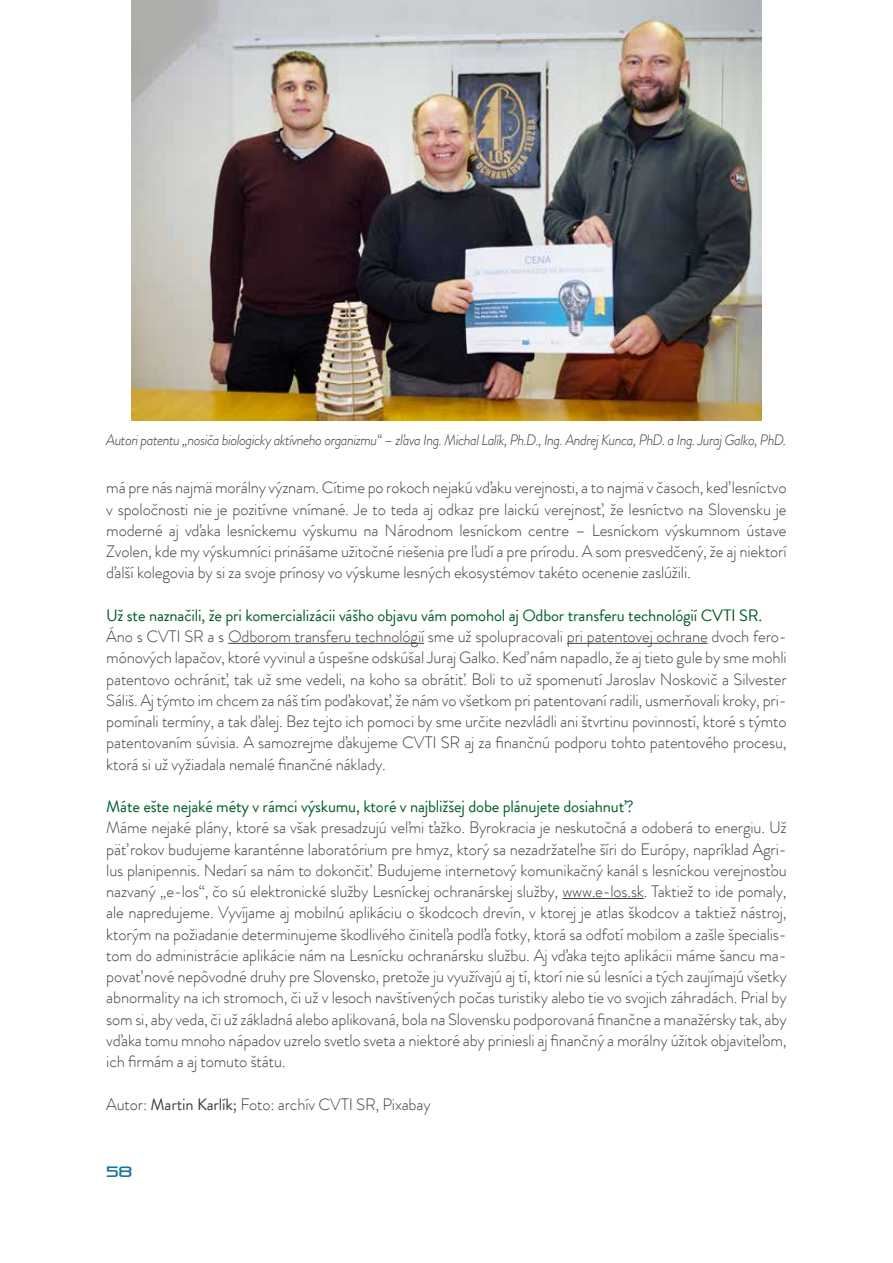
<style>
.page{position:relative;width:893px;height:1263px;background:#fff}
.page>*{position:absolute;margin:0;border:0;box-sizing:border-box;transform-origin:0 0}
.t1{font:300 16.5px/21.3px "Brandon Grotesque";letter-spacing:-.01em;color:#414042;text-align:justify}
.t2{font:16.5px "Brandon Grotesque";letter-spacing:-.01em;color:#005c28}
.t3{font:italic 300 15px "Brandon Grotesque";letter-spacing:-.035em;color:#414042}
.t4{font:15px "Pirulen";color:#1a769d}
.s1{font-weight:400}
</style>
<div class="page">
<hr style="left:228px;top:643px;width:196px;height:1px;background:#414042">
<hr style="left:567px;top:643px;width:141px;height:1px;background:#414042">
<hr style="left:562px;top:898px;width:82px;height:1px;background:#414042">
<img style="left:131px;top:0;width:631px;height:421px">
<p class="t3" style="left:106px;top:430px;width:682px">Autori patentu „nosiča biologicky aktívneho organizmu“ – zľava Ing. Michal Lalík, Ph.D., Ing. Andrej Kunca, PhD. a Ing. Juraj Galko, PhD.</p>
<p class="t1" style="left:106px;top:477px;width:682px">má pre nás najmä morálny význam. Cítime po rokoch nejakú vďaku verejnosti, a to najmä v časoch, keď lesníctvo v spoločnosti nie je pozitívne vnímané. Je to teda aj odkaz pre laickú verejnosť, že lesníctvo na Slovensku je moderné aj vďaka lesníckemu výskumu na Národnom lesníckom centre – Lesníckom výskumnom ústave Zvolen, kde my výskumníci prinášame užitočné riešenia pre ľudí a pre prírodu. A som presvedčený, že aj niektorí ďalší kolegovia by si za svoje prínosy vo výskume lesných ekosystémov takéto ocenenie zaslúžili.</p>
<p class="t2" style="left:106px;top:604px;width:657px">Už ste naznačili, že pri komercializácii vášho objavu vám pomohol aj Odbor transferu technológií CVTI SR.</p>
<p class="t1" style="left:106px;top:626px;width:682px">Áno s CVTI SR a s Odborom transferu technológií sme už spolupracovali pri patentovej ochrane dvoch fero&shy;mónových lapačov, ktoré vyvinul a úspešne odskúšal Juraj Galko. Keď nám napadlo, že aj tieto gule by sme mohli patentovo ochrániť, tak už sme vedeli, na koho sa obrátiť. Boli to už spomenutí Jaroslav Noskovič a Silvester Sáliš. Aj týmto im chcem za náš tím poďakovať, že nám vo všetkom pri patentovaní radili, usmerňovali kroky, pri&shy;pomínali termíny, a tak ďalej. Bez tejto ich pomoci by sme určite nezvládli ani štvrtinu povinností, ktoré s týmto patentovaním súvisia. A samozrejme ďakujeme CVTI SR aj za finančnú podporu tohto patentového procesu, ktorá si už vyžiadala nemalé finančné náklady.</p>
<p class="t2" style="left:106px;top:795px;width:529px">Máte ešte nejaké méty v rámci výskumu, ktoré v najbližšej dobe plánujete dosiahnuť ?</p>
<p class="t1" style="left:106px;top:817px;width:682px">Máme nejaké plány, ktoré sa však presadzujú veľmi ťažko. Byrokracia je neskutočná a odoberá to energiu. Už päť rokov budujeme karanténne laboratórium pre hmyz, ktorý sa nezadržateľne šíri do Európy, napríklad Agri&shy;lus planipennis. Nedarí sa nám to dokončiť. Budujeme internetový komunikačný kanál s lesníckou verejnosťou nazvaný „e-los“, čo sú elektronické služby Lesníckej ochranárskej služby, www.e-los.sk. Taktiež to ide pomaly, ale napredujeme. Vyvíjame aj mobilnú aplikáciu o škodcoch drevín, v ktorej je atlas škodcov a taktiež nástroj, ktorým na požiadanie determinujeme škodlivého činiteľa podľa fotky, ktorá sa odfotí mobilom a zašle špecialis&shy;tom do administrácie aplikácie nám na Lesnícku ochranársku službu. Aj vďaka tejto aplikácii máme šancu ma&shy;povať nové nepôvodné druhy pre Slovensko, pretože ju využívajú aj tí, ktorí nie sú lesníci a tých zaujímajú všetky abnormality na ich stromoch, či už v lesoch navštívených počas turistiky alebo tie vo svojich záhradách. Prial by som si, aby veda, či už základná alebo aplikovaná, bola na Slovensku podporovaná finančne a manažérsky tak, aby vďaka tomu mnoho nápadov uzrelo svetlo sveta a niektoré aby priniesli aj finančný a morálny úžitok objaviteľom, ich firmám a aj tomuto štátu.</p>
<p class="t1" style="left:106px;top:1093px;width:326px">Autor: <span class="s1">Martin Karlík;</span> Foto: archív CVTI SR, Pixabay</p>
<p class="t4" style="left:106px;top:1162px;width:28px">58</p>
</div>
